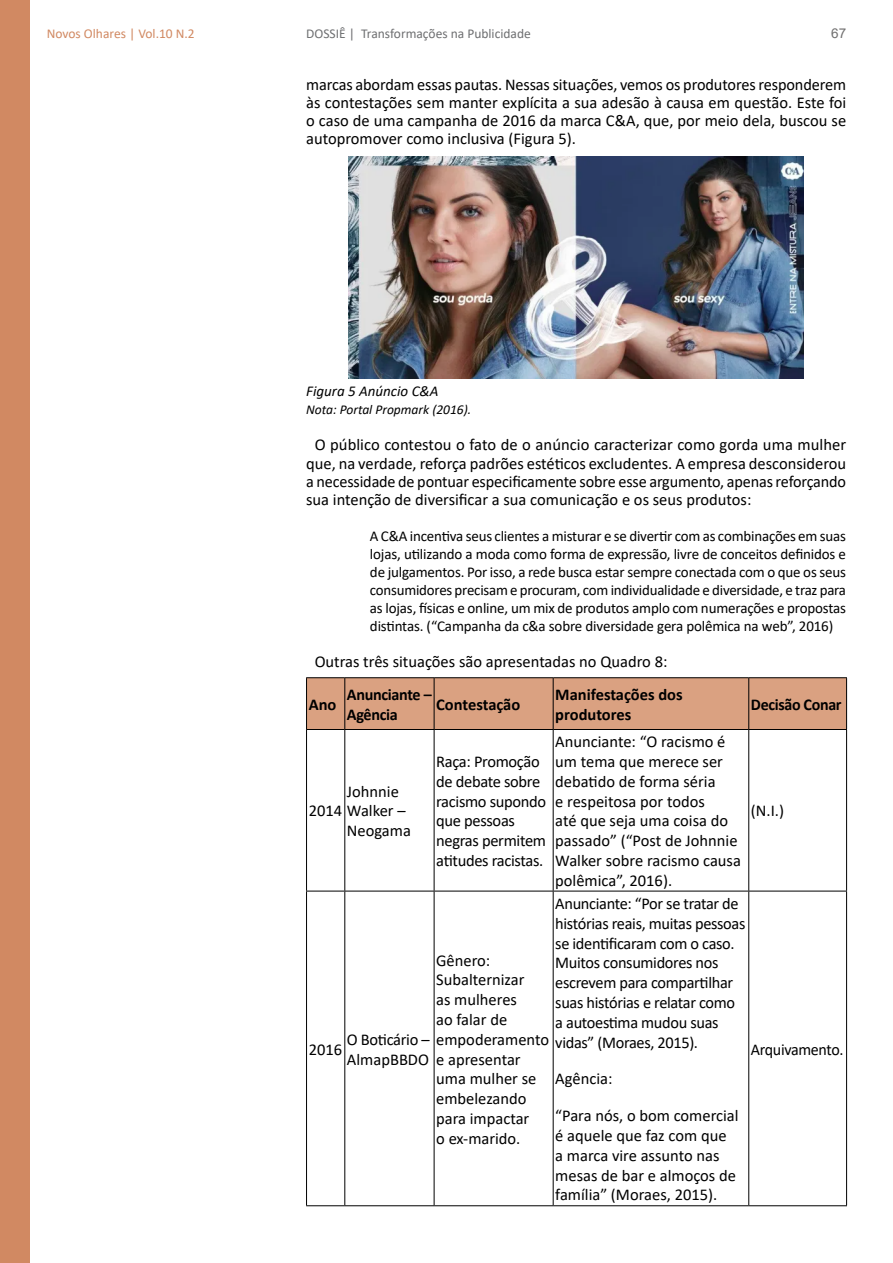
<style>
.page{position:relative;width:893px;height:1263px;background:#fff}
.page>*{position:absolute;margin:0;border:0;box-sizing:border-box;transform-origin:0 0}
.t1{font:16.5px/19.8px "Calibri";color:#000}
.t2{font:16.5px/19.8px "Calibri";letter-spacing:-.02em;color:#000}
.t3{font:700 16.5px/19.8px "Calibri";letter-spacing:-.01em;color:#000}
.t4{font:15px/18px "Calibri";letter-spacing:-.01em;color:#000;text-align:justify}
.t5{font:italic 15px "Calibri";color:#000}
.t6{font:13.5px "Calibri";color:#6e6f71}
.t7{font:italic 13.5px "Calibri";color:#000}
.t8{font:13.5px "Calibri";color:#d18962}
.t9{font:13.5px "Arial";color:#706f6f}
</style>
<div class="page">
<div style="left:0;top:0;width:30px;height:1263px;background:#d18962"></div>
<img style="left:349px;top:156px;width:455px;height:222px">
<div style="left:307px;top:678px;width:539px;height:51px;background:#daa181"></div>
<hr style="left:306px;top:677px;width:39px;height:1px;background:#000">
<hr style="left:306px;top:678px;width:1px;height:51px;background:#000">
<hr style="left:345px;top:677px;width:89px;height:1px;background:#000">
<hr style="left:344px;top:678px;width:1px;height:51px;background:#000">
<hr style="left:434px;top:677px;width:119px;height:1px;background:#000">
<hr style="left:434px;top:678px;width:1px;height:51px;background:#000">
<hr style="left:553px;top:677px;width:196px;height:1px;background:#000">
<hr style="left:553px;top:678px;width:1px;height:51px;background:#000">
<hr style="left:749px;top:677px;width:98px;height:1px;background:#000">
<hr style="left:748px;top:678px;width:1px;height:51px;background:#000">
<hr style="left:846px;top:678px;width:1px;height:51px;background:#000">
<hr style="left:306px;top:730px;width:1px;height:161px;background:#000">
<hr style="left:344px;top:730px;width:1px;height:161px;background:#000">
<hr style="left:434px;top:730px;width:1px;height:161px;background:#000">
<hr style="left:553px;top:730px;width:1px;height:161px;background:#000">
<hr style="left:748px;top:730px;width:1px;height:161px;background:#000">
<hr style="left:846px;top:730px;width:1px;height:161px;background:#000">
<hr style="left:306px;top:891px;width:39px;height:1px;background:#000">
<hr style="left:306px;top:891px;width:1px;height:314px;background:#000">
<hr style="left:345px;top:891px;width:89px;height:1px;background:#000">
<hr style="left:344px;top:891px;width:1px;height:314px;background:#000">
<hr style="left:434px;top:891px;width:119px;height:1px;background:#000">
<hr style="left:434px;top:891px;width:1px;height:314px;background:#000">
<hr style="left:553px;top:891px;width:196px;height:1px;background:#000">
<hr style="left:553px;top:891px;width:1px;height:314px;background:#000">
<hr style="left:749px;top:891px;width:98px;height:1px;background:#000">
<hr style="left:748px;top:891px;width:1px;height:314px;background:#000">
<hr style="left:846px;top:891px;width:1px;height:314px;background:#000">
<hr style="left:306px;top:1205px;width:39px;height:1px;background:#000">
<hr style="left:345px;top:1205px;width:89px;height:1px;background:#000">
<hr style="left:434px;top:1205px;width:119px;height:1px;background:#000">
<hr style="left:553px;top:1205px;width:196px;height:1px;background:#000">
<hr style="left:749px;top:1205px;width:98px;height:1px;background:#000">
<hr style="left:306px;top:729px;width:39px;height:1px;background:#000">
<hr style="left:345px;top:729px;width:89px;height:1px;background:#000">
<hr style="left:434px;top:729px;width:119px;height:1px;background:#000">
<hr style="left:553px;top:729px;width:196px;height:1px;background:#000">
<hr style="left:749px;top:729px;width:98px;height:1px;background:#000">
<p class="t8" style="left:47px;top:24px;width:150px">Novos Olhares | Vol.10 N.2</p>
<p class="t6" style="left:306px;top:24px;width:226px">DOSSIÊ | Transformações na Publicidade</p>
<p class="t9" style="left:831px;top:24px;width:17px">67</p>
<p class="t1" style="left:306px;top:75px;width:541px;line-height:18px;text-align:justify">marcas abordam essas pautas. Nessas situações, vemos os produtores responderem às contestações sem manter explícita a sua adesão à causa em questão. Este foi o caso de uma campanha de 2016 da marca C&amp;A, que, por meio dela, buscou se autopromover como inclusiva (Figura 5).</p>
<p class="t5" style="left:306px;top:381px;width:134px">Figura 5 Anúncio C&amp;A</p>
<p class="t7" style="left:306px;top:400px;width:167px">Nota: Portal Propmark (2016).</p>
<p class="t1" style="left:306px;top:436px;width:542px;line-height:18px;text-align:justify;text-indent:9px">O público contestou o fato de o anúncio caracterizar como gorda uma mulher que, na verdade, reforça padrões estéticos excludentes. A empresa desconsiderou a necessidade de pontuar especificamente sobre esse argumento, apenas reforçando sua intenção de diversificar a sua comunicação e os seus produtos:</p>
<p class="t4" style="left:370px;top:526px;width:478px">A C&amp;A incentiva seus clientes a misturar e se divertir com as combinações em suas lojas, utilizando a moda como forma de expressão, livre de conceitos definidos e de julgamentos. Por isso, a rede busca estar sempre conectada com o que os seus consumidores precisam e procuram, com individualidade e diversidade, e traz para as lojas, físicas e online, um mix de produtos amplo com numerações e propostas distintas. (“Campanha da c&amp;a sobre diversidade gera polêmica na web”, 2016)</p>
<p class="t1" style="left:315px;top:651px;width:354px">Outras três situações são apresentadas no Quadro 8:</p>
<p class="t3" style="left:309px;top:694px;width:29px">Ano</p>
<p class="t3" style="left:347px;top:684px;width:86px">Anunciante –<br>Agência</p>
<p class="t3" style="left:436px;top:694px;width:86px">Contestação</p>
<p class="t3" style="left:555px;top:684px;width:129px">Manifestações dos produtores</p>
<p class="t3" style="left:751px;top:694px;width:92px">Decisão Conar</p>
<p class="t1" style="left:347px;top:781px;width:53px">Johnnie</p>
<p class="t1" style="left:347px;top:820px;width:66px">Neogama</p>
<p class="t1" style="left:309px;top:801px;width:98px">2014 Walker –</p>
<p class="t2" style="left:436px;top:751px;width:112px">Raça: Promoção de debate sobre racismo supondo que pessoas negras permitem atitudes racistas.</p>
<p class="t1" style="left:555px;top:731px;width:187px">Anunciante: “O racismo é um tema que merece ser debatido de forma séria<br>e respeitosa por todos<br>até que seja uma coisa do passado” (“Post de Johnnie<br>Walker sobre racismo causa polêmica”, 2016).</p>
<p class="t1" style="left:751px;top:801px;width:35px">(N.I.)</p>
<p class="t2" style="left:555px;top:893px;width:192px">Anunciante: “Por se tratar de histórias reais, muitas pessoas se identificaram com o caso.<br>Muitos consumidores nos escrevem para compartilhar suas histórias e relatar como a autoestima mudou suas vidas” (Moraes, 2015).</p>
<p class="t1" style="left:555px;top:1068px;width:59px">Agência:</p>
<p class="t1" style="left:555px;top:1105px;width:185px">“Para nós, o bom comercial é aquele que faz com que<br>a marca vire assunto nas mesas de bar e almoços de família” (Moraes, 2015).</p>
<p class="t1" style="left:436px;top:950px;width:90px">Gênero:<br>Subalternizar as mulheres ao falar de</p>
<p class="t1" style="left:309px;top:1039px;width:35px">2016</p>
<p class="t1" style="left:347px;top:1029px;width:204px">O Boticário – empoderamento<br>AlmapBBDO e apresentar</p>
<p class="t2" style="left:751px;top:1039px;width:94px">Arquivamento.</p>
<p class="t1" style="left:436px;top:1068px;width:102px">uma mulher se embelezando para impactar o ex-marido.</p>
</div>
